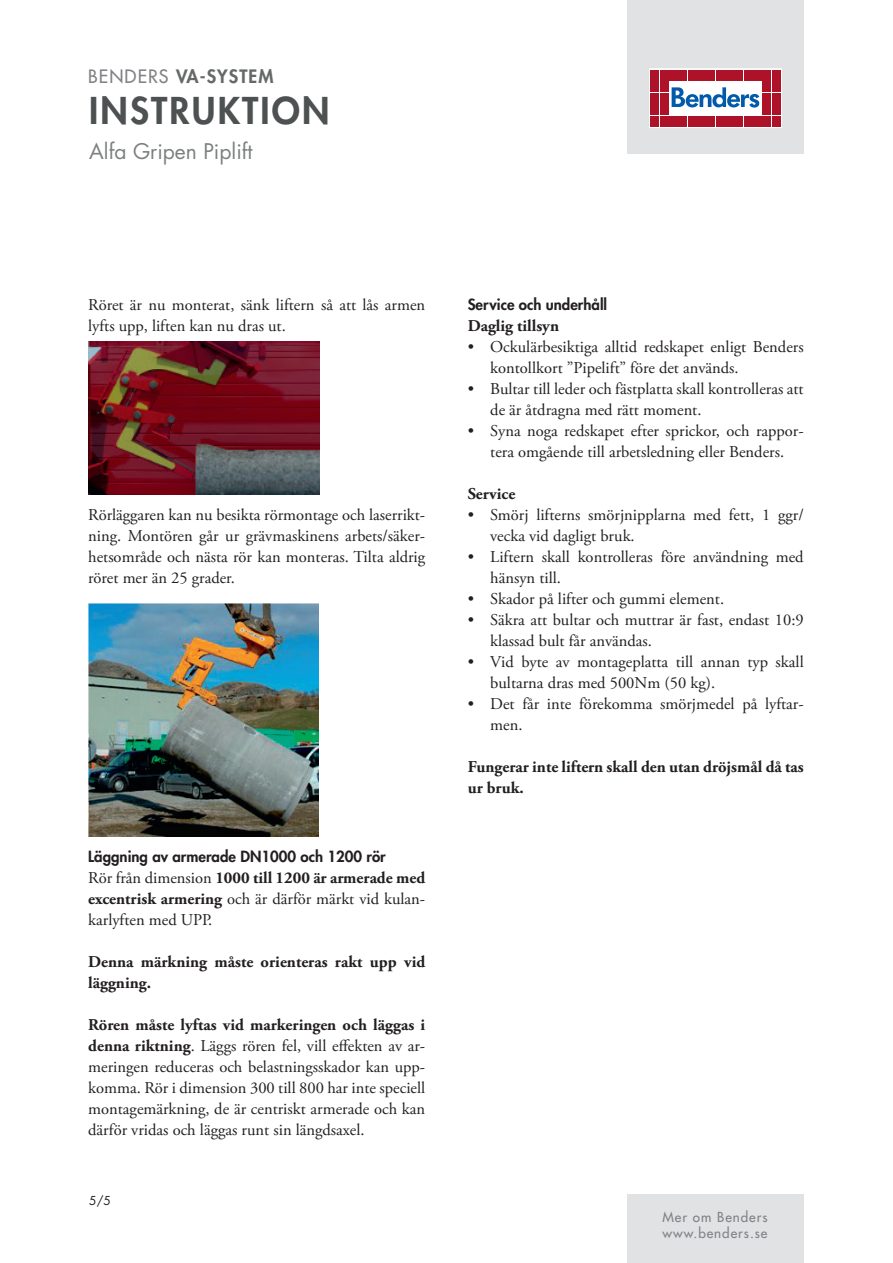
<style>
.page{position:relative;width:893px;height:1263px;background:#fff}
.page>*{position:absolute;margin:0;border:0;box-sizing:border-box;transform-origin:0 0}
.t1{font:800 36px "Futura Std";letter-spacing:.06em;color:#4d5152}
.t2{font:21px "Futura Std";color:#7d8080}
.t3{font:800 18px "Futura Std";letter-spacing:.06em;color:#66696a}
.t4{font:16.5px/21px "Adobe Garamond Pro";color:#231f20}
.t5{font:700 16.5px/21px "Adobe Garamond Pro";color:#231f20}
.t6{font:800 15px "Futura Std";color:#231f20}
.t7{font:500 13.5px/16.2px "Futura Std";letter-spacing:.07em;color:#808285}
.t8{font:12px "Futura Std";color:#231f20}
.s1{font-weight:500;color:#808285}
.s2{font-weight:700}
</style>
<div class="page">
<div style="left:627px;top:0;width:177px;height:153px;background:#e1e2e4"></div>
<svg style="left:649px;top:69px;width:132px;height:59px;background:#eac5cb"></svg>
<div style="left:651px;top:70px;width:8px;height:10px;background:#ae1229"></div>
<div style="left:660px;top:70px;width:8px;height:10px;background:#ae1229"></div>
<div style="left:651px;top:81px;width:8px;height:11px;background:#ae1229"></div>
<div style="left:660px;top:81px;width:8px;height:11px;background:#ae1229"></div>
<div style="left:651px;top:93px;width:8px;height:10px;background:#ae1229"></div>
<div style="left:660px;top:93px;width:8px;height:10px;background:#ae1229"></div>
<div style="left:651px;top:104px;width:8px;height:11px;background:#ae1229"></div>
<div style="left:660px;top:104px;width:8px;height:11px;background:#ae1229"></div>
<div style="left:651px;top:116px;width:8px;height:10px;background:#ae1229"></div>
<div style="left:660px;top:116px;width:8px;height:10px;background:#ae1229"></div>
<div style="left:669px;top:70px;width:8px;height:10px;background:#ae1229"></div>
<div style="left:679px;top:70px;width:8px;height:10px;background:#ae1229"></div>
<div style="left:688px;top:70px;width:8px;height:10px;background:#ae1229"></div>
<div style="left:697px;top:70px;width:9px;height:10px;background:#ae1229"></div>
<div style="left:707px;top:70px;width:8px;height:10px;background:#ae1229"></div>
<div style="left:716px;top:70px;width:8px;height:10px;background:#ae1229"></div>
<div style="left:725px;top:70px;width:9px;height:10px;background:#ae1229"></div>
<div style="left:735px;top:70px;width:8px;height:10px;background:#ae1229"></div>
<div style="left:744px;top:70px;width:8px;height:10px;background:#ae1229"></div>
<div style="left:753px;top:70px;width:9px;height:10px;background:#ae1229"></div>
<div style="left:669px;top:116px;width:8px;height:10px;background:#ae1229"></div>
<div style="left:679px;top:116px;width:8px;height:10px;background:#ae1229"></div>
<div style="left:688px;top:116px;width:8px;height:10px;background:#ae1229"></div>
<div style="left:697px;top:116px;width:9px;height:10px;background:#ae1229"></div>
<div style="left:707px;top:116px;width:8px;height:10px;background:#ae1229"></div>
<div style="left:716px;top:116px;width:8px;height:10px;background:#ae1229"></div>
<div style="left:725px;top:116px;width:9px;height:10px;background:#ae1229"></div>
<div style="left:735px;top:116px;width:8px;height:10px;background:#ae1229"></div>
<div style="left:744px;top:116px;width:8px;height:10px;background:#ae1229"></div>
<div style="left:753px;top:116px;width:9px;height:10px;background:#ae1229"></div>
<div style="left:763px;top:70px;width:8px;height:10px;background:#ae1229"></div>
<div style="left:772px;top:70px;width:8px;height:10px;background:#ae1229"></div>
<div style="left:763px;top:81px;width:8px;height:11px;background:#ae1229"></div>
<div style="left:772px;top:81px;width:8px;height:11px;background:#ae1229"></div>
<div style="left:763px;top:93px;width:8px;height:10px;background:#ae1229"></div>
<div style="left:772px;top:93px;width:8px;height:10px;background:#ae1229"></div>
<div style="left:763px;top:104px;width:8px;height:11px;background:#ae1229"></div>
<div style="left:772px;top:104px;width:8px;height:11px;background:#ae1229"></div>
<div style="left:763px;top:116px;width:8px;height:10px;background:#ae1229"></div>
<div style="left:772px;top:116px;width:8px;height:10px;background:#ae1229"></div>
<svg style="left:672px;top:87px;width:87px;height:21px;background:#90b6d9"></svg>
<div style="left:627px;top:1195px;width:177px;height:68px;background:#e1e2e4"></div>
<img style="left:88px;top:342px;width:231px;height:153px">
<img style="left:88px;top:604px;width:231px;height:233px">
<p class="t3" style="left:88px;top:65px;width:187px"><span class="s1">BENDERS</span> VA-SYSTEM</p>
<h1 class="t1" style="left:89px;top:88px;width:242px">INSTRUKTION</h1>
<p class="t2" style="left:89px;top:138px;width:165px">Alfa Gripen Piplift</p>
<p class="t4" style="left:88px;top:294px;width:338px">Röret är nu monterat, sänk liftern så att lås armen lyfts upp, liften kan nu dras ut.</p>
<p class="t4" style="left:88px;top:504px;width:338px;text-align:justify">Rörläggaren kan nu besikta rörmontage och laserrikt&shy;ning. Montören går ur grävmaskinens arbets/säker&shy;hetsområde och nästa rör kan monteras. Tilta aldrig röret mer än 25 grader.</p>
<p class="t6" style="left:88px;top:847px;width:299px">Läggning av armerade DN1000 och 1200 rör</p>
<p class="t4" style="left:88px;top:868px;width:338px;text-align:justify">Rör från dimension <span class="s2">1000 till 1200 är armerade med excentrisk armering</span> och är därför märkt vid kulan&shy;karlyften med UPP.</p>
<p class="t5" style="left:88px;top:952px;width:338px">Denna märkning måste orienteras rakt upp vid läggning.</p>
<p class="t4" style="left:88px;top:1015px;width:339px;text-align:justify"><span class="s2">Rören måste lyftas vid markeringen och läggas i denna riktning</span>. Läggs rören fel, vill effekten av ar&shy;meringen reduceras och belastningsskador kan upp&shy;komma. Rör i dimension 300 till 800 har inte speciell montagemärkning, de är centriskt armerade och kan därför vridas och läggas runt sin längdsaxel.</p>
<p class="t8" style="left:89px;top:1193px;width:23px">5/5</p>
<p class="t6" style="left:468px;top:295px;width:141px">Service och underhåll</p>
<p class="t5" style="left:468px;top:316px;width:93px">Daglig tillsyn</p>
<p class="t4" style="left:490px;top:337px;width:315px;text-indent:-23px">• Ockulärbesiktiga alltid redskapet enligt Benders kontollkort ”Pipelift” före det används.</p>
<p class="t4" style="left:490px;top:379px;width:315px;text-indent:-23px">• Bultar till leder och fästplatta skall kontrolleras att de är åtdragna med rätt moment.</p>
<p class="t4" style="left:468px;top:421px;width:337px;text-align:center">• Syna noga redskapet efter sprickor, och rappor&shy;tera omgående till arbetsledning eller Benders.</p>
<p class="t5" style="left:468px;top:484px;width:49px">Service</p>
<p class="t4" style="left:490px;top:505px;width:315px;text-indent:-23px">• Smörj lifterns smörjnipplarna med fett, 1 ggr/ vecka vid dagligt bruk.</p>
<p class="t4" style="left:490px;top:547px;width:315px;text-indent:-23px">• Liftern skall kontrolleras före användning med hänsyn till.</p>
<p class="t4" style="left:468px;top:589px;width:258px">• Skador på lifter och gummi element.</p>
<p class="t4" style="left:490px;top:610px;width:315px;text-indent:-23px">• Säkra att bultar och muttrar är fast, endast 10:9 klassad bult får användas.</p>
<p class="t4" style="left:490px;top:652px;width:315px;text-indent:-23px">• Vid byte av montageplatta till annan typ skall bultarna dras med 500Nm (50 kg).</p>
<p class="t4" style="left:490px;top:694px;width:315px;text-indent:-23px">• Det får inte förekomma smörjmedel på lyftar&shy;men.</p>
<p class="t5" style="left:468px;top:757px;width:337px">Fungerar inte liftern skall den utan dröjsmål då tas ur bruk.</p>
<p class="t7" style="left:662px;top:1209px;width:107px">Mer om Benders www.benders.se</p>
</div>
